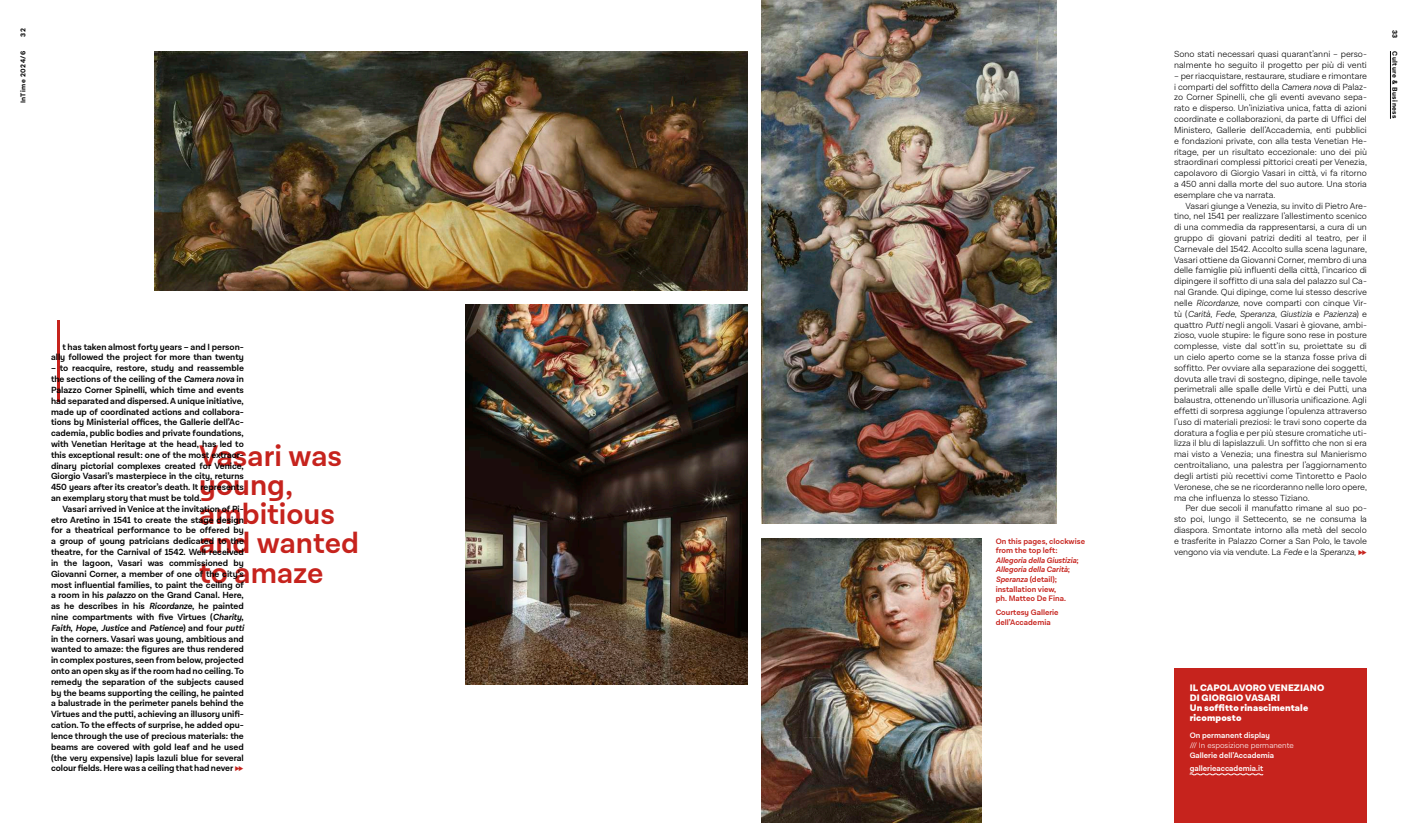
<style>
.page{position:relative;width:1418px;height:823px;background:#fff}
.page>*{position:absolute;margin:0;border:0;box-sizing:border-box;transform-origin:0 0}
.t1{font:600 30px/29px "Lota Grotesque Alt 3";color:#c6231d}
.t2{font:900 9.5px/10px "Lota Grotesque Alt 3";letter-spacing:.01em;color:#fff}
.t3{font:300 9px/10.8px "Lota Grotesque Alt 3";color:#000;text-align:justify}
.t4{font:600 9px/10.8px "Lota Grotesque Alt 3";letter-spacing:-.005em;color:#000;text-align:justify}
.t5{font:600 8px/9.6px "Lota Grotesque Alt 3";color:#c6231d}
.t6{font:600 8px/13.3px "Lota Grotesque Alt 3";color:#fff}
.t7{font:300 8px "Lota Grotesque Alt 3";color:#fff}
.t8{font:700 7px "Lota Grotesque Alt 3";letter-spacing:.07em;color:#000}
.s1{font-style:italic}
.s2{font-family:"Lin Libertine O";font-weight:400;font-size:11px;color:#c6231d}
</style>
<div class="page">
<img style="left:761px;top:538px;width:220px;height:284px">
<img style="left:465px;top:305px;width:282px;height:379px">
<img style="left:154px;top:51px;width:593px;height:239px">
<img style="left:761px;top:0;width:295px;height:523px">
<hr style="left:57px;top:320px;width:2px;height:81px;background:#c6231d">
<div style="left:1174px;top:668px;width:192px;height:154px;background:#c6231d"></div>
<svg style="left:1189px;top:773px;width:74px;height:2px"></svg>
<hr style="left:1390px;top:51px;width:1px;height:68px;background:#000">
<p class="t8" style="left:19px;top:37px;width:10px;rotate:-90deg">32</p>
<p class="t8" style="left:1398px;top:30px;width:10px;rotate:90deg">33</p>
<p class="t8" style="left:1398px;top:51px;width:69px;rotate:90deg">Culture &amp; Business</p>
<p class="t3" style="left:1174px;top:49px;width:194px">Sono stati necessari quasi quarant’anni – perso&shy;nalmente ho seguito il progetto per più di venti</p>
<p class="t3" style="left:1174px;top:70px;width:194px">– per riacquistare, restaurare, studiare e rimontare i comparti del soffitto della <span class="s1">Camera nova</span> di Palaz&shy;zo Corner Spinelli, che gli eventi avevano sepa&shy;rato e disperso. Un’iniziativa unica, fatta di azioni coordinate e collaborazioni, da parte di Uffici del Ministero, Gallerie dell’Accademia, enti pubblici e fondazioni private, con alla testa Venetian He&shy;ritage, per un risultato eccezionale: uno dei più straordinari complessi pittorici creati per Venezia, capolavoro di Giorgio Vasari in città, vi fa ritorno a 450 anni dalla morte del suo autore. Una storia esemplare che va narrata.</p>
<p class="t3" style="left:1174px;top:200px;width:194px;text-indent:11px">Vasari giunge a Venezia, su invito di Pietro Are&shy;tino, nel 1541 per realizzare l’allestimento scenico di una commedia da rappresentarsi, a cura di un gruppo di giovani patrizi dediti al teatro, per il Carnevale del 1542. Accolto sulla scena lagunare, Vasari ottiene da Giovanni Corner, membro di una delle famiglie più influenti della città, l’incarico di dipingere il soffitto di una sala del palazzo sul Ca&shy;nal Grande. Qui dipinge, come lui stesso descrive nelle <span class="s1">Ricordanze</span>, nove comparti con cinque Vir&shy;tù (<span class="s1">Carità</span>, <span class="s1">Fede</span>, <span class="s1">Speranza</span>, <span class="s1">Giustizia</span> e <span class="s1">Pazienza</span>) e quattro <span class="s1">Putti</span> negli angoli. Vasari è giovane, ambi&shy;zioso, vuole stupire: le figure sono rese in posture complesse, viste dal sott’in su, proiettate su di un cielo aperto come se la stanza fosse priva di soffitto. Per ovviare alla separazione dei soggetti, dovuta alle travi di sostegno, dipinge, nelle tavole perimetrali alle spalle delle Virtù e dei Putti, una balaustra, ottenendo un’illusoria unificazione. Agli effetti di sorpresa aggiunge l’opulenza attraverso l’uso di materiali preziosi: le travi sono coperte da doratura a foglia e per più stesure cromatiche uti&shy;lizza il blu di lapislazzuli. Un soffitto che non si era mai visto a Venezia; una finestra sul Manierismo centroitaliano, una palestra per l’aggiornamento degli artisti più recettivi come Tintoretto e Paolo Veronese, che se ne ricorderanno nelle loro opere, ma che influenza lo stesso Tiziano.</p>
<p class="t3" style="left:1174px;top:502px;width:194px;text-indent:11px">Per due secoli il manufatto rimane al suo po&shy;sto poi, lungo il Settecento, se ne consuma la diaspora. Smontate intorno alla metà del secolo e trasferite in Palazzo Corner a San Polo, le tavole vengono via via vendute. La <span class="s1">Fede</span> e la <span class="s1">Speranza</span>, <span class="s2">▶▶</span></p>
<p class="t8" style="left:19px;top:103px;width:54px;rotate:-90deg">InTime 2024/6</p>
<p class="t4" style="left:51px;top:341px;width:194px;text-align:right">t has taken almost forty years – and I person&shy;ally followed the project for more than twenty</p>
<p class="t4" style="left:51px;top:363px;width:194px">– to reacquire, restore, study and reassemble the sections of the ceiling of the <span class="s1">Camera nova</span> in Palazzo Corner Spinelli, which time and events had separated and dispersed. A unique initiative, made up of coordinated actions and collabora&shy;tions by Ministerial offices, the Gallerie dell’Ac&shy;cademia, public bodies and private foundations, with Venetian Heritage at the head, has led to this exceptional result: one of the most extraor&shy;dinary pictorial complexes created for Venice, Giorgio Vasari’s masterpiece in the city, returns 450 years after its creator’s death. It represents an exemplary story that must be told.</p>
<p class="t4" style="left:51px;top:503px;width:194px;text-indent:11px">Vasari arrived in Venice at the invitation of Pi&shy;etro Aretino in 1541 to create the stage design for a theatrical performance to be offered by a group of young patricians dedicated to the theatre, for the Carnival of 1542. Well received in the lagoon, Vasari was commissioned by Giovanni Corner, a member of one of the city’s most influential families, to paint the ceiling of a room in his <span class="s1">palazzo</span> on the Grand Canal. Here, as he describes in his <span class="s1">Ricordanze</span>, he painted nine compartments with five Virtues (<span class="s1">Charity</span>, <span class="s1">Faith</span>, <span class="s1">Hope</span>, <span class="s1">Justice</span> and <span class="s1">Patience</span>) and four <span class="s1">putti </span>in the corners. Vasari was young, ambitious and wanted to amaze: the figures are thus rendered in complex postures, seen from below, projected onto an open sky as if the room had no ceiling. To remedy the separation of the subjects caused by the beams supporting the ceiling, he painted a balustrade in the perimeter panels behind the Virtues and the putti, achieving an illusory unifi&shy;cation. To the effects of surprise, he added opu&shy;lence through the use of precious materials: the beams are covered with gold leaf and he used (the very expensive) lapis lazuli blue for several colour fields. Here was a ceiling that had never<span class="s2">▶▶</span></p>
<h1 class="t1" style="left:199px;top:442px;width:161px">Vasari was young, ambitious and wanted to amaze</h1>
<p class="t5" style="left:995px;top:536px;width:91px">On this pages, clockwise from the top left:<br><span class="s1">Allegoria della Giustizia</span>;<br><span class="s1">Allegoria della Carità</span>;<br><span class="s1">Speranza</span> (detail); installation view,<br>ph. Matteo De Fina.</p>
<p class="t5" style="left:995px;top:607px;width:64px">Courtesy Gallerie dell’Accademia</p>
<p class="t2" style="left:1189px;top:682px;width:136px">IL CAPOLAVORO VENEZIANO<br>DI GIORGIO VASARI<br>Un soffitto rinascimentale ricomposto</p>
<p class="t6" style="left:1189px;top:728px;width:82px">On permanent display</p>
<p class="t7" style="left:1189px;top:740px;width:106px">/// In esposizione permanente</p>
<p class="t6" style="left:1189px;top:748px;width:86px">Gallerie dell’Accademia gallerieaccademia.it</p>
</div>
